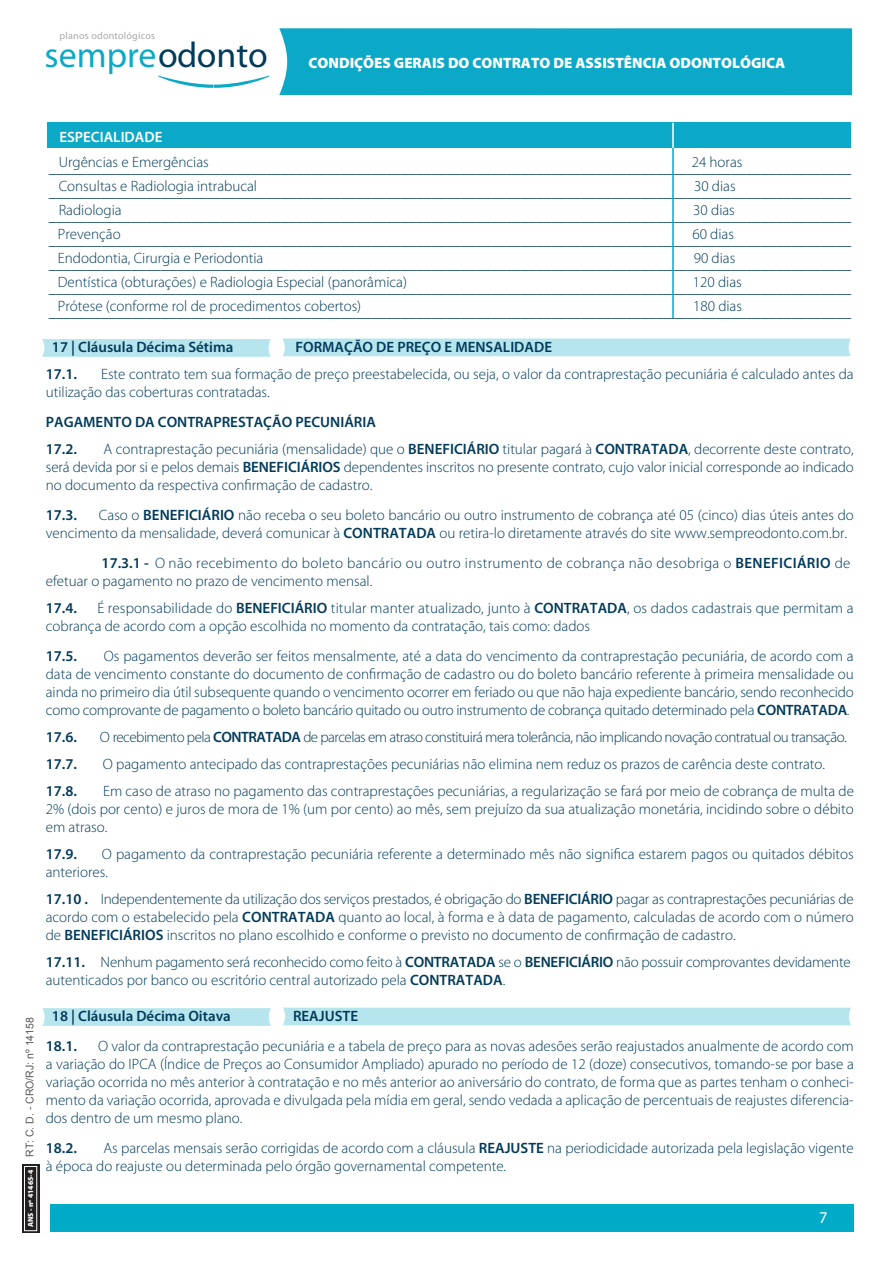
<style>
.page{position:relative;width:893px;height:1263px;background:#fff}
.page>*{position:absolute;margin:0;border:0;box-sizing:border-box;transform-origin:0 0}
.t1{font:35.85px "Myriad Pro";color:#0ba9c7}
.t2{font:16.5px "Myriad Pro";color:#fff}
.t3{font:300 15px/18px "Myriad Pro";color:#023b5a}
.t4{font:700 15px "Myriad Pro";color:#023b5a}
.t5{font:600 15px/27px "Myriad Pro";color:#023b5a}
.t6{font:300 15px/18px "Myriad Pro";letter-spacing:.025em;color:#023b5a}
.t7{font:300 15px "Myriad Pro";letter-spacing:-.035em;color:#023b5a}
.t8{font:900 15px "Myriad Pro";color:#fff}
.t9{font:600 15px "Myriad Pro";color:#fff}
.t10{font:10.65px "Arial";color:#58595b}
.t11{font:10.05px "Myriad Pro";letter-spacing:.025em;color:#a8a9ad}
.t12{font:900 7.5px "Myriad Pro";color:#fff}
.s1{color:#023b5a}
.s2{font-weight:600}
</style>
<div class="page">
<svg style="left:42px;top:1008px;width:229px;height:18px;background:#b7e5ee"></svg>
<div style="left:283px;top:1007px;width:568px;height:18px;background:#b6e5ee"></div>
<svg style="left:42px;top:339px;width:229px;height:18px;background:#b8e5ee"></svg>
<div style="left:283px;top:338px;width:568px;height:18px;background:#b6e5ee"></div>
<svg style="left:158px;top:75px;width:111px;height:13px"></svg>
<div style="left:279px;top:28px;width:573px;height:67px;background:#0ba9c7"></div>
<div style="left:51px;top:1204px;width:803px;height:27px;background:#00abc8"></div>
<div style="left:22px;top:1164px;width:18px;height:69px;background:#231f20"></div>
<div style="left:24px;top:1166px;width:13px;height:65px;border:1px solid #fff"></div>
<div style="left:48px;top:123px;width:803px;height:25px;background:#0ba9c7"></div>
<hr style="left:672px;top:123px;width:2px;height:25px;background:#fff">
<hr style="left:672px;top:148px;width:2px;height:170px;background:#00abc8">
<p class="t11" style="left:59px;top:29px;width:97px">planos odontológicos</p>
<h1 class="t1" style="left:45px;top:33px;width:225px">sempre<span class="s1">odonto</span></h1>
<p class="t8" style="left:308px;top:54px;width:478px">CONDIÇÕES GERAIS DO CONTRATO DE ASSISTÊNCIA ODONTOLÓGICA</p>
<p class="t10" style="left:23px;top:1157px;width:141px;rotate:-90deg">RT: C. D. - CRO/RJ: nº 14158</p>
<p class="t12" style="left:26px;top:1227px;width:59px;rotate:-90deg">ANS - nº 41465-4</p>
<p class="t9" style="left:59px;top:127px;width:105px">ESPECIALIDADE</p>
<p class="t3" style="left:59px;top:153px;width:152px">Urgências e Emergências</p>
<p class="t3" style="left:692px;top:153px;width:52px">24 horas</p>
<p class="t4" style="left:49px;top:158px;width:804px">___________________________________________________________________________________________________________</p>
<p class="t3" style="left:59px;top:177px;width:200px">Consultas e Radiologia intrabucal</p>
<p class="t3" style="left:694px;top:177px;width:43px">30 dias</p>
<p class="t4" style="left:49px;top:182px;width:804px">___________________________________________________________________________________________________________</p>
<p class="t3" style="left:59px;top:201px;width:64px">Radiologia</p>
<p class="t3" style="left:693px;top:201px;width:43px">30 dias</p>
<p class="t4" style="left:49px;top:206px;width:804px">___________________________________________________________________________________________________________</p>
<p class="t3" style="left:58px;top:225px;width:64px">Prevenção</p>
<p class="t3" style="left:692px;top:225px;width:43px">60 dias</p>
<p class="t4" style="left:49px;top:230px;width:804px">___________________________________________________________________________________________________________</p>
<p class="t3" style="left:58px;top:249px;width:207px">Endodontia, Cirurgia e Periodontia</p>
<p class="t3" style="left:694px;top:249px;width:43px">90 dias</p>
<p class="t4" style="left:49px;top:254px;width:804px">___________________________________________________________________________________________________________</p>
<p class="t3" style="left:58px;top:273px;width:351px">Dentística (obturações) e Radiologia Especial (panorâmica)</p>
<p class="t3" style="left:693px;top:273px;width:50px">120 dias</p>
<p class="t4" style="left:49px;top:278px;width:804px">___________________________________________________________________________________________________________</p>
<p class="t3" style="left:58px;top:297px;width:305px">Prótese (conforme rol de procedimentos cobertos)</p>
<p class="t3" style="left:693px;top:297px;width:50px">180 dias</p>
<p class="t4" style="left:49px;top:302px;width:804px">___________________________________________________________________________________________________________</p>
<p class="t5" style="left:52px;top:333px;width:183px">17 | Cláusula Décima Sétima</p>
<p class="t5" style="left:295px;top:333px;width:258px">FORMAÇÃO DE PREÇO E MENSALIDADE</p>
<p class="t5" style="left:46px;top:360px;width:33px">17.1.</p>
<p class="t3" style="left:46px;top:365px;width:809px;text-indent:55px">Este contrato tem sua formação de preço preestabelecida, ou seja, o valor da contraprestação pecuniária é calculado antes da utilização das coberturas contratadas.</p>
<p class="t5" style="left:46px;top:408px;width:332px">PAGAMENTO DA CONTRAPRESTAÇÃO PECUNIÁRIA<br>17.2.</p>
<p class="t3" style="left:46px;top:440px;width:810px;text-align:justify;text-indent:58px">A contraprestação pecuniária (mensalidade) que o <span class="s2">BENEFICIÁRIO</span> titular pagará à <span class="s2">CONTRATADA</span>, decorrente deste contrato, será devida por si e pelos demais <span class="s2">BENEFICIÁRIOS</span> dependentes inscritos no presente contrato, cujo valor inicial corresponde ao indicado no documento da respectiva confirmação de cadastro.</p>
<p class="t5" style="left:46px;top:501px;width:33px">17.3.</p>
<p class="t3" style="left:46px;top:506px;width:810px;text-indent:53px">Caso o <span class="s2">BENEFICIÁRIO</span> não receba o seu boleto bancário ou outro instrumento de cobrança até 05 (cinco) dias úteis antes do vencimento da mensalidade, deverá comunicar à <span class="s2">CONTRATADA</span> ou retira-lo diretamente através do site www.sempreodonto.com.br.</p>
<p class="t6" style="left:46px;top:554px;width:806px;text-indent:56px"><span class="s2">17.3.1 -</span> O não recebimento do boleto bancário ou outro instrumento de cobrança não desobriga o <span class="s2">BENEFICIÁRIO</span> de efetuar o pagamento no prazo de vencimento mensal.</p>
<p class="t5" style="left:46px;top:594px;width:33px">17.4.</p>
<p class="t3" style="left:46px;top:599px;width:809px;text-indent:52px">É responsabilidade do <span class="s2">BENEFICIÁRIO</span> titular manter atualizado, junto à <span class="s2">CONTRATADA</span>, os dados cadastrais que permitam a cobrança de acordo com a opção escolhida no momento da contratação, tais como: dados</p>
<p class="t5" style="left:46px;top:642px;width:33px">17.5.</p>
<p class="t3" style="left:46px;top:647px;width:810px;text-align:justify;text-indent:58px">Os pagamentos deverão ser feitos mensalmente, até a data do vencimento da contraprestação pecuniária, de acordo com a data de vencimento constante do documento de confirmação de cadastro ou do boleto bancário referente à primeira mensalidade ou ainda no primeiro dia útil subsequente quando o vencimento ocorrer em feriado ou que não haja expediente bancário, sendo reconhecido como comprovante de pagamento o boleto bancário quitado ou outro instrumento de cobrança quitado determinado pela <span class="s2">CONTRATADA</span>.</p>
<p class="t5" style="left:46px;top:723px;width:33px">17.6.</p>
<p class="t7" style="left:100px;top:729px;width:748px">O recebimento pela <span class="s2">CONTRATADA</span> de parcelas em atraso constituirá mera tolerância, não implicando novação contratual ou transação.</p>
<p class="t5" style="left:46px;top:750px;width:33px">17.7.</p>
<p class="t3" style="left:103px;top:755px;width:724px">O pagamento antecipado das contraprestações pecuniárias não elimina nem reduz os prazos de carência deste contrato.</p>
<p class="t5" style="left:46px;top:777px;width:33px">17.8.</p>
<p class="t3" style="left:46px;top:782px;width:810px;text-align:justify;text-indent:57px">Em caso de atraso no pagamento das contraprestações pecuniárias, a regularização se fará por meio de cobrança de multa de 2% (dois por cento) e juros de mora de 1% (um por cento) ao mês, sem prejuízo da sua atualização monetária, incidindo sobre o débito em atraso.</p>
<p class="t5" style="left:46px;top:840px;width:33px">17.9.</p>
<p class="t3" style="left:46px;top:845px;width:809px;text-indent:56px">O pagamento da contraprestação pecuniária referente a determinado mês não significa estarem pagos ou quitados débitos anteriores.</p>
<p class="t3" style="left:46px;top:890px;width:809px;text-align:justify"><span class="s2">17.10 .</span> Independentemente da utilização dos serviços prestados, é obrigação do <span class="s2">BENEFICIÁRIO</span> pagar as contraprestações pecuniárias de acordo com o estabelecido pela <span class="s2">CONTRATADA</span> quanto ao local, à forma e à data de pagamento, calculadas de acordo com o número de <span class="s2">BENEFICIÁRIOS</span> inscritos no plano escolhido e conforme o previsto no documento de confirmação de cadastro.</p>
<p class="t3" style="left:46px;top:953px;width:806px"><span class="s2">17.11.</span> Nenhum pagamento será reconhecido como feito à <span class="s2">CONTRATADA</span> se o <span class="s2">BENEFICIÁRIO</span> não possuir comprovantes devidamente autenticados por banco ou escritório central autorizado pela <span class="s2">CONTRATADA</span>.</p>
<p class="t5" style="left:52px;top:1002px;width:180px">18 | Cláusula Décima Oitava</p>
<p class="t5" style="left:293px;top:1002px;width:67px">REAJUSTE</p>
<p class="t5" style="left:46px;top:1032px;width:33px">18.1.</p>
<p class="t3" style="left:46px;top:1037px;width:809px;text-align:justify;text-indent:52px">O valor da contraprestação pecuniária e a tabela de preço para as novas adesões serão reajustados anualmente de acordo com a variação do IPCA (Índice de Preços ao Consumidor Ampliado) apurado no período de 12 (doze) consecutivos, tomando-se por base a variação ocorrida no mês anterior à contratação e no mês anterior ao aniversário do contrato, de forma que as partes tenham o conheci&shy;mento da variação ocorrida, aprovada e divulgada pela mídia em geral, sendo vedada a aplicação de percentuais de reajustes diferencia&shy;dos dentro de um mesmo plano.</p>
<p class="t5" style="left:46px;top:1134px;width:33px">18.2.</p>
<p class="t3" style="left:46px;top:1139px;width:809px;text-indent:58px">As parcelas mensais serão corrigidas de acordo com a cláusula <span class="s2">REAJUSTE</span> na periodicidade autorizada pela legislação vigente à época do reajuste ou determinada pelo órgão governamental competente.</p>
<p class="t2" style="left:819px;top:1207px;width:10px">7</p>
</div>
